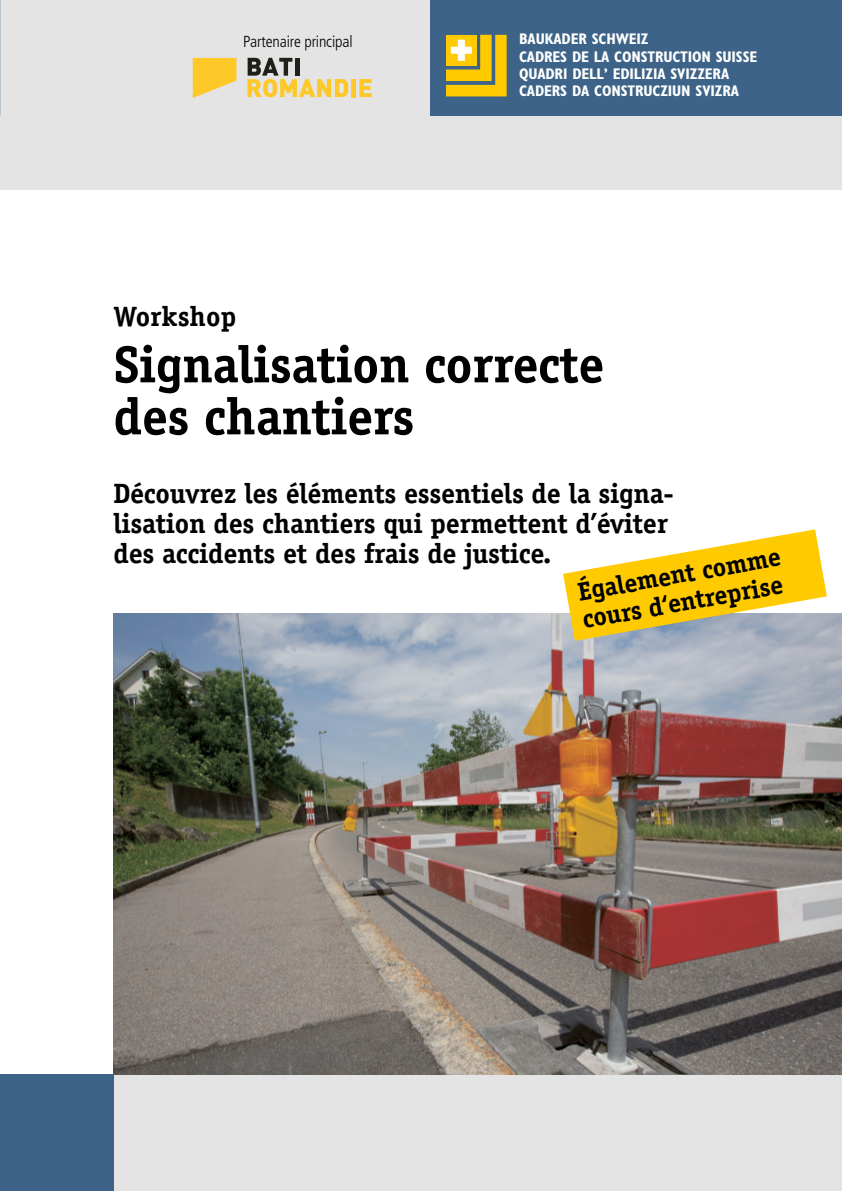
<style>
.page{position:relative;width:842px;height:1191px;background:#e4e4e4}
.page>*{position:absolute;margin:0;border:0;box-sizing:border-box;transform-origin:0 0}
.t1{font:700 52px/52px "Officina Serif Std";letter-spacing:-.01em;color:#000}
.t2{font:700 28px/30px "Officina Serif Std";letter-spacing:-.01em;color:#000}
.t3{font:700 26px/28px "Officina Serif Std";color:#000}
.t4{font:300 condensed 16px "Frutiger LT Std";letter-spacing:-.01em;color:#000}
.t5{font:700 condensed 15.4px/17.2px "Gill Sans Std";letter-spacing:-.01em;color:#fff}
</style>
<div class="page">
<div style="left:0;top:190px;width:842px;height:884px;background:#fff"></div>
<div style="left:430px;top:0;width:412px;height:115px;background:#3d6488"></div>
<svg style="left:446px;top:35px;width:61px;height:61px;background:#dfbd26"></svg>
<div style="left:0;top:1074px;width:113px;height:117px;background:#3d6488"></div>
<img style="left:113px;top:613px;width:729px;height:461px">
<svg style="left:563px;top:529px;width:264px;height:112px"></svg>
<svg style="left:193px;top:58px;width:43px;height:40px"></svg>
<svg style="left:247px;top:58px;width:101px;height:39px"></svg>
<div style="left:351px;top:79px;width:5px;height:18px;background:#fec928"></div>
<svg style="left:359px;top:79px;width:13px;height:18px"></svg>
<p class="t4" style="left:243px;top:32px;width:111px">Partenaire principal</p>
<p class="t2" style="left:113px;top:301px;width:124px">Workshop</p>
<p class="t5" style="left:519px;top:30px;width:240px">BAUKADER SCHWEIZ<br>CADRES DE LA CONSTRUCTION SUISSE<br>QUADRI DELL’ EDILIZIA SVIZZERA<br>CADERS DA CONSTRUCZIUN SVIZRA</p>
<h1 class="t1" style="left:113px;top:338px;width:492px">Signalisation correcte des chantiers</h1>
<p class="t2" style="left:113px;top:478px;width:562px">Découvrez les éléments essentiels de la signa&shy;lisation des chantiers qui permettent d’éviter des accidents et des frais de justice.</p>
<p class="t3" style="left:575px;top:578px;width:207px;rotate:-10deg">Également comme cours d‘entreprise</p>
</div>
